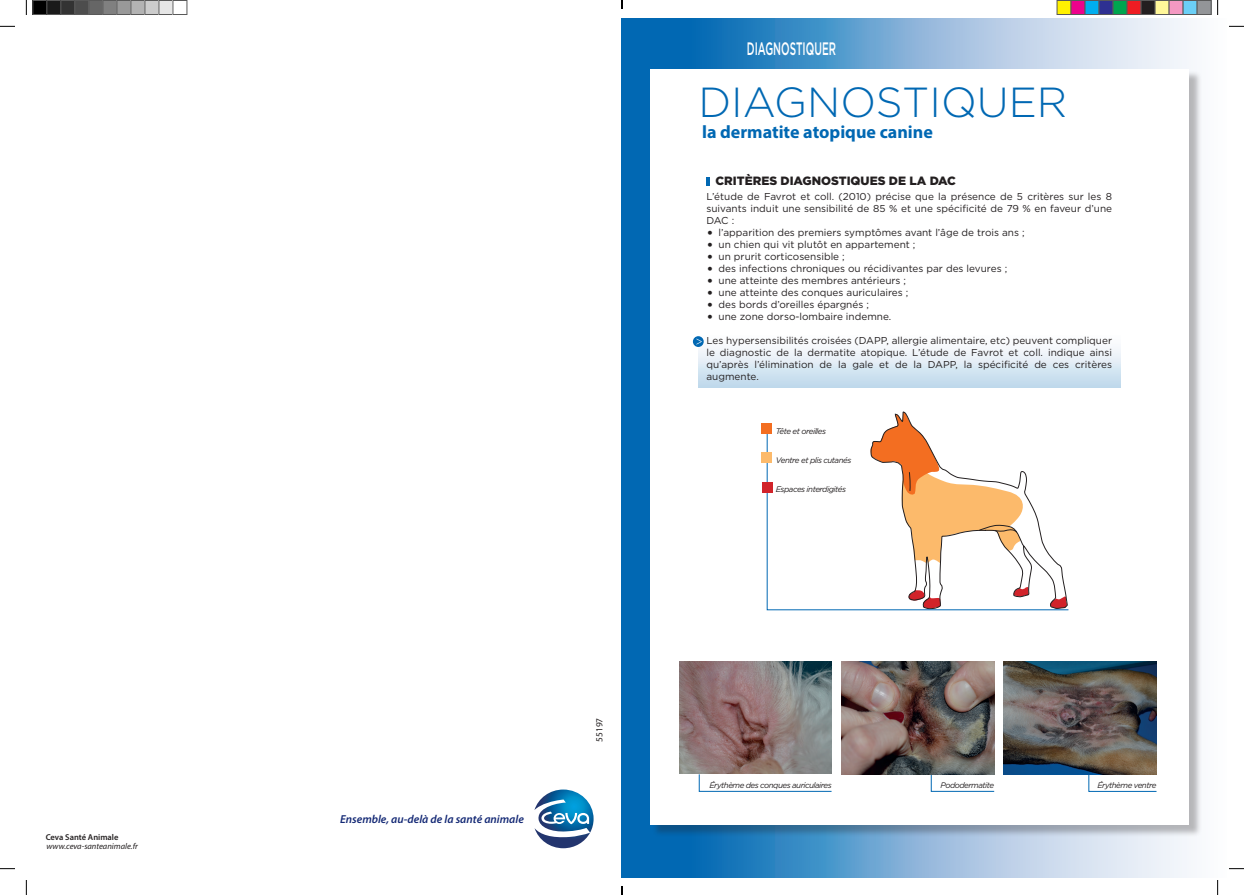
<style>
.page{position:relative;width:1244px;height:895px;background:#fff}
.page>*{position:absolute;margin:0;border:0;box-sizing:border-box;transform-origin:0 0}
.t1{font:300 42px "Gotham";color:#0168b3}
.t2{font:700 18px "Myriad Pro";color:#0168b3}
.t3{font:500 18px "Gotham";color:#fff;scale:.56 1}
.t4{font:900 12px "Gotham";color:#231f20}
.t5{font:italic 600 11.5px "Myriad Pro";color:#142975}
.t6{font:10px/12px "Gotham";color:#231f20;text-align:justify}
.t7{font:9.3px "Myriad Pro";color:#231f20}
.t8{font:italic 8.5px "Myriad Pro";color:#231f20}
.t9{font:600 8.5px "Myriad Pro";color:#231f20}
.t10{font:italic 8px "Gotham";letter-spacing:-.06em;color:#231f20}
.s1{font-size:15px}
</style>
<div class="page">
<svg style="left:622px;top:18px;width:567px;height:859px;background:#5698cb"></svg>
<div style="left:652px;top:70px;width:549px;height:767px;background:#231f20;opacity:.3"></div>
<div style="left:650px;top:69px;width:539px;height:755px;background:#fff"></div>
<div style="left:698px;top:333px;width:421px;height:54px;background:linear-gradient(to bottom,#fff,#c2daed)"></div>
<svg style="left:706px;top:177px;width:3px;height:8px"></svg>
<svg style="left:699px;top:774px;width:132px;height:17px"></svg>
<svg style="left:930px;top:774px;width:64px;height:17px"></svg>
<svg style="left:1088px;top:774px;width:68px;height:17px"></svg>
<svg style="left:692px;top:336px;width:11px;height:11px"></svg>
<svg style="left:696px;top:338px;width:5px;height:6px"></svg>
<svg style="left:870px;top:367px;width:198px;height:45px"></svg>
<svg style="left:894px;top:412px;width:17px;height:11px"></svg>
<svg style="left:767px;top:423px;width:301px;height:187px"></svg>
<div style="left:761px;top:423px;width:11px;height:11px;background:#f36e21"></div>
<div style="left:761px;top:452px;width:11px;height:11px;background:#fcba6b"></div>
<div style="left:761px;top:482px;width:11px;height:10px;background:#d1232a"></div>
<img style="left:679px;top:661px;width:152px;height:113px">
<img style="left:841px;top:661px;width:153px;height:113px">
<img style="left:1003px;top:661px;width:153px;height:113px">
<svg style="left:534px;top:789px;width:59px;height:59px"></svg>
<svg style="left:0;top:26px;width:15px;height:1px"></svg>
<svg style="left:1229px;top:26px;width:14px;height:1px"></svg>
<svg style="left:0;top:868px;width:15px;height:1px"></svg>
<svg style="left:1229px;top:868px;width:14px;height:1px"></svg>
<svg style="left:26px;top:0;width:1px;height:15px"></svg>
<svg style="left:26px;top:880px;width:1px;height:15px"></svg>
<svg style="left:1217px;top:0;width:1px;height:15px"></svg>
<svg style="left:1217px;top:880px;width:1px;height:15px"></svg>
<div style="left:33px;top:0;width:14px;height:14px;background:#000"></div>
<div style="left:32px;top:0;width:15px;height:15px;border:1px solid #595959"></div>
<div style="left:47px;top:0;width:14px;height:14px;background:#1a1a1a"></div>
<div style="left:46px;top:0;width:15px;height:15px;border:1px solid #595959"></div>
<div style="left:61px;top:0;width:14px;height:14px;background:#333"></div>
<div style="left:60px;top:0;width:15px;height:15px;border:1px solid #595959"></div>
<div style="left:75px;top:0;width:14px;height:14px;background:#4d4d4d"></div>
<div style="left:74px;top:0;width:15px;height:15px;border:1px solid #595959"></div>
<div style="left:89px;top:0;width:14px;height:14px;background:#666"></div>
<div style="left:88px;top:0;width:15px;height:15px;border:1px solid #595959"></div>
<div style="left:103px;top:0;width:14px;height:14px;background:#808080"></div>
<div style="left:102px;top:0;width:15px;height:15px;border:1px solid #595959"></div>
<div style="left:117px;top:0;width:14px;height:14px;background:#999"></div>
<div style="left:116px;top:0;width:15px;height:15px;border:1px solid #595959"></div>
<div style="left:131px;top:0;width:14px;height:14px;background:#b3b3b3"></div>
<div style="left:130px;top:0;width:15px;height:15px;border:1px solid #595959"></div>
<div style="left:145px;top:0;width:14px;height:14px;background:#ccc"></div>
<div style="left:144px;top:0;width:15px;height:15px;border:1px solid #595959"></div>
<div style="left:159px;top:0;width:14px;height:14px;background:#e6e6e6"></div>
<div style="left:158px;top:0;width:15px;height:15px;border:1px solid #595959"></div>
<div style="left:172px;top:0;width:15px;height:15px;border:1px solid #595959"></div>
<div style="left:1056px;top:0;width:14px;height:14px;background:#fff101"></div>
<div style="left:1056px;top:0;width:15px;height:15px;border:1px solid #595959"></div>
<div style="left:1070px;top:0;width:14px;height:14px;background:#ed028c"></div>
<div style="left:1070px;top:0;width:15px;height:15px;border:1px solid #595959"></div>
<div style="left:1084px;top:0;width:14px;height:14px;background:#00aeef"></div>
<div style="left:1084px;top:0;width:15px;height:15px;border:1px solid #595959"></div>
<div style="left:1098px;top:0;width:14px;height:14px;background:#2e3092"></div>
<div style="left:1098px;top:0;width:15px;height:15px;border:1px solid #595959"></div>
<div style="left:1112px;top:0;width:14px;height:14px;background:#00a54f"></div>
<div style="left:1112px;top:0;width:15px;height:15px;border:1px solid #595959"></div>
<div style="left:1126px;top:0;width:14px;height:14px;background:#ee1d23"></div>
<div style="left:1126px;top:0;width:15px;height:15px;border:1px solid #595959"></div>
<div style="left:1140px;top:0;width:14px;height:14px;background:#231f20"></div>
<div style="left:1140px;top:0;width:15px;height:15px;border:1px solid #595959"></div>
<div style="left:1154px;top:0;width:14px;height:14px;background:#fff79a"></div>
<div style="left:1154px;top:0;width:15px;height:15px;border:1px solid #595959"></div>
<div style="left:1168px;top:0;width:14px;height:14px;background:#f499c2"></div>
<div style="left:1168px;top:0;width:15px;height:15px;border:1px solid #595959"></div>
<div style="left:1182px;top:0;width:14px;height:14px;background:#6bcff6"></div>
<div style="left:1182px;top:0;width:15px;height:15px;border:1px solid #595959"></div>
<div style="left:1196px;top:0;width:14px;height:14px;background:#939598"></div>
<div style="left:1196px;top:0;width:15px;height:15px;border:1px solid #595959"></div>
<p class="t9" style="left:46px;top:831px;width:74px">Ceva Santé Animale</p>
<p class="t8" style="left:46px;top:840px;width:93px">www.ceva-santeanimale.fr</p>
<p class="t5" style="left:340px;top:812px;width:185px">Ensemble, au-delà de la santé animale</p>
<p class="t7" style="left:593px;top:741px;width:25px;rotate:-90deg">55197</p>
<h2 class="t3" style="left:746px;top:37px;width:161px">DIAGNOSTIQUER</h2>
<h1 class="t1" style="left:698px;top:75px;width:370px">DIAGNOSTIQUER</h1>
<h2 class="t2" style="left:702px;top:120px;width:232px">la dermatite atopique canine</h2>
<p class="t4" style="left:715px;top:174px;width:242px">CRITÈRES DIAGNOSTIQUES DE LA DAC</p>
<p class="t6" style="left:706px;top:190px;width:407px">L’étude de Favrot et coll. (2010) précise que la présence de 5 critères sur les 8 suivants induit une sensibilité de 85 % et une spécificité de 79 % en faveur d’une DAC :</p>
<p class="t6" style="left:706px;top:226px;width:319px"><span class="s1">•</span> l’apparition des premiers symptômes avant l’âge de trois ans ;</p>
<p class="t6" style="left:706px;top:238px;width:210px"><span class="s1">•</span> un chien qui vit plutôt en appartement ;</p>
<p class="t6" style="left:706px;top:250px;width:140px"><span class="s1">•</span> un prurit corticosensible ;</p>
<p class="t6" style="left:706px;top:262px;width:302px"><span class="s1">•</span> des infections chroniques ou récidivantes par des levures ;</p>
<p class="t6" style="left:706px;top:274px;width:201px"><span class="s1">•</span> une atteinte des membres antérieurs ;</p>
<p class="t6" style="left:706px;top:286px;width:203px"><span class="s1">•</span> une atteinte des conques auriculaires ;</p>
<p class="t6" style="left:706px;top:298px;width:164px"><span class="s1">•</span> des bords d’oreilles épargnés ;</p>
<p class="t6" style="left:706px;top:310px;width:186px"><span class="s1">•</span> une zone dorso-lombaire indemne.</p>
<p class="t6" style="left:706px;top:334px;width:407px">Les hypersensibilités croisées (DAPP, allergie alimentaire, etc) peuvent compliquer le diagnostic de la dermatite atopique. L’étude de Favrot et coll. indique ainsi qu’après l’élimination de la gale et de la DAPP, la spécificité de ces critères augmente.</p>
<p class="t10" style="left:775px;top:426px;width:52px">Tête et oreilles</p>
<p class="t10" style="left:775px;top:455px;width:77px">Ventre et plis cutanés</p>
<p class="t10" style="left:775px;top:484px;width:72px">Espaces interdigités</p>
<p class="t10" style="left:709px;top:780px;width:124px">Érythème des conques auriculaires</p>
<p class="t10" style="left:940px;top:780px;width:55px">Pododermatite</p>
<p class="t10" style="left:1097px;top:780px;width:60px">Érythème ventre</p>
</div>
